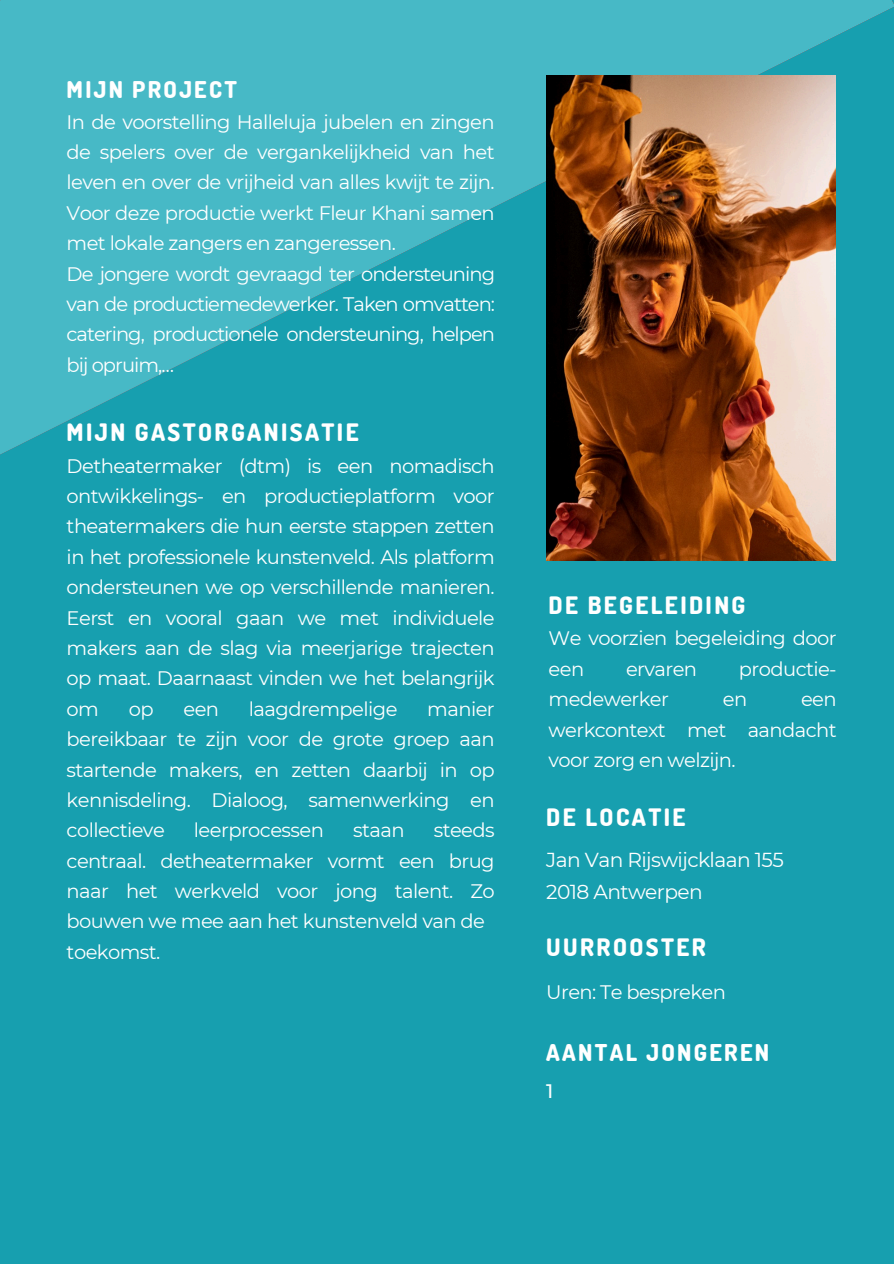
<style>
.page{position:relative;width:894px;height:1264px;background:#fff}
.page>*{position:absolute;margin:0;border:0;box-sizing:border-box;transform-origin:0 0}
.t1{font:800 24px "Dosis";letter-spacing:.1em;color:#fff}
.t2{font:800 23.1px "Dosis";letter-spacing:.1em;color:#fff}
.t3{font:20.25px "Montserrat";letter-spacing:-.03em;color:#fff}
.t4{font:19.5px/30.3px "Montserrat";letter-spacing:-.03em;color:#fff}
.t5{font:500 19.5px "Montserrat";color:#fff}
</style>
<div class="page">
<div style="left:0;top:0;width:893px;height:1263px;background:#179faf"></div>
<svg style="left:0;top:0;width:893px;height:454px;fill:#47b9c6"></svg>
<img style="left:546px;top:75px;width:289px;height:485px">
<p class="t2" style="left:67px;top:74px;width:172px">MIJN PROJECT</p>
<p class="t4" style="left:67px;top:106px;width:430px">In de voorstelling Halleluja jubelen en zingen de spelers over de vergankelijkheid van het leven en over de vrijheid van alles kwijt te zijn.<br>Voor deze productie werkt Fleur Khani samen met lokale zangers en zangeressen.<br>De jongere wordt gevraagd ter ondersteuning van de productiemedewerker. Taken omvatten: catering, productionele ondersteuning, helpen bij opruim,…</p>
<p class="t1" style="left:67px;top:416px;width:293px">MIJN GASTORGANISATIE</p>
<p class="t4" style="left:67px;top:450px;width:429px;text-align:justify">Detheatermaker (dtm) is een nomadisch ontwikkelings- en productieplatform voor theatermakers die hun eerste stappen zetten in het professionele kunstenveld. Als platform ondersteunen we op verschillende manieren.<br>Eerst en vooral gaan we met individuele makers aan de slag via meerjarige trajecten op maat. Daarnaast vinden we het belangrijk om</p>
<p class="t4" style="left:67px;top:693px;width:429px;text-align:justify;text-indent:360px">manier bereikbaar te zijn voor de grote groep aan startende makers, en zetten daarbij in op kennisdeling. Dialoog, samenwerking en collectieve</p>
<p class="t4" style="left:129px;top:693px;width:26px">op</p>
<p class="t4" style="left:183px;top:693px;width:37px">een</p>
<p class="t4" style="left:249px;top:693px;width:150px">laagdrempelige</p>
<p class="t4" style="left:67px;top:815px;width:429px;text-indent:367px">steeds centraal. detheatermaker vormt een brug naar het werkveld voor jong talent. Zo bouwen we mee aan het kunstenveld van de toekomst.</p>
<p class="t4" style="left:194px;top:815px;width:131px">leerprocessen</p>
<p class="t4" style="left:353px;top:815px;width:53px">staan</p>
<p class="t1" style="left:548px;top:589px;width:198px">DE BEGELEIDING</p>
<p class="t4" style="left:548px;top:623px;width:289px">We voorzien begeleiding door een</p>
<p class="t4" style="left:626px;top:653px;width:72px">ervaren</p>
<p class="t4" style="left:738px;top:653px;width:99px">productie-</p>
<p class="t4" style="left:548px;top:684px;width:122px">medewerker</p>
<p class="t4" style="left:722px;top:684px;width:26px">en</p>
<p class="t4" style="left:548px;top:684px;width:289px;text-align:justify;text-indent:252px">een werkcontext met aandacht voor zorg en welzijn.</p>
<p class="t1" style="left:546px;top:801px;width:141px">DE LOCATIE</p>
<h1 class="t3" style="left:546px;top:847px;width:239px">Jan Van Rijswijcklaan 155</h1>
<h2 class="t3" style="left:546px;top:879px;width:158px">2018 Antwerpen</h2>
<p class="t1" style="left:546px;top:931px;width:161px">UURROOSTER</p>
<p class="t4" style="left:546px;top:976px;width:181px">Uren: Te bespreken</p>
<h1 class="t2" style="left:546px;top:1037px;width:224px">AANTAL JONGEREN</h1>
<p class="t5" style="left:546px;top:1079px;width:9px">1</p>
</div>
